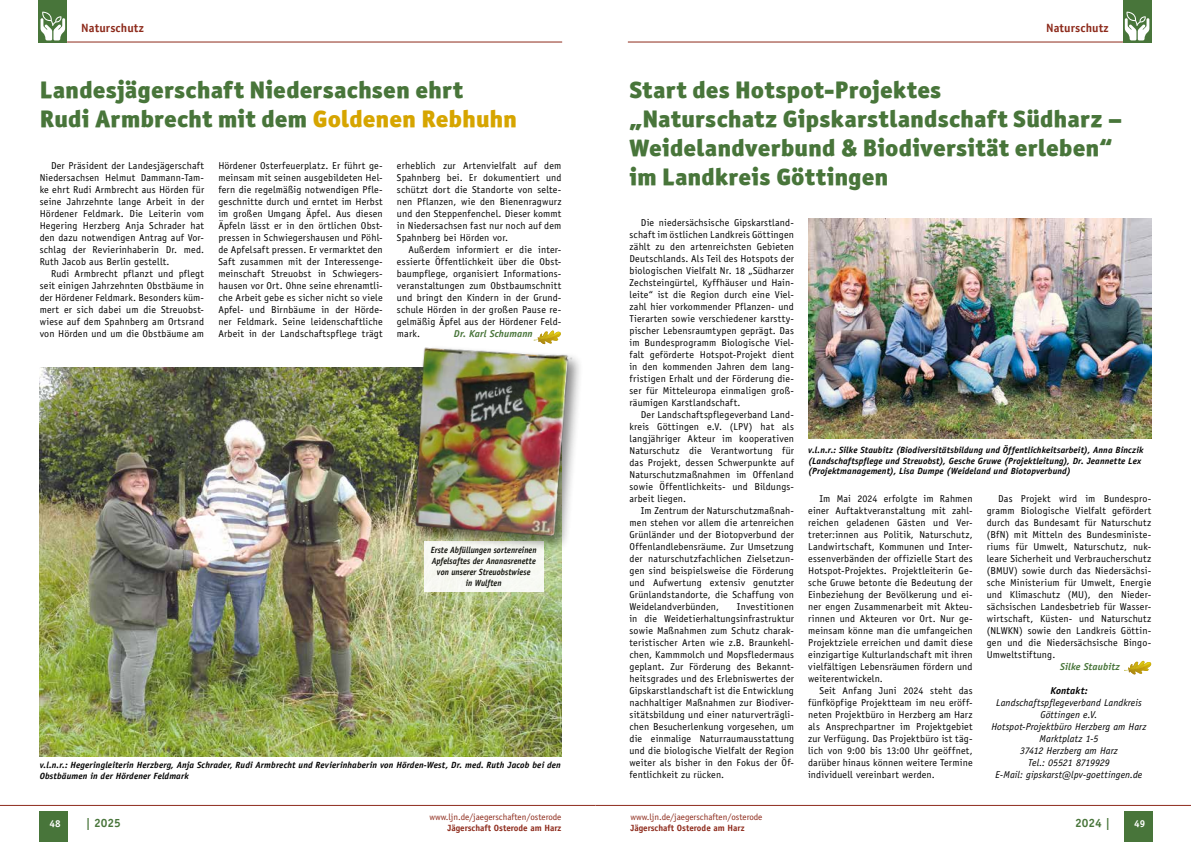
<style>
.page{position:relative;width:1191px;height:842px;background:#fff}
.page>*{position:absolute;margin:0;border:0;box-sizing:border-box;transform-origin:0 0}
.t1{font:24px/29px "Officina San Blk ITCTT Black";letter-spacing:.01em;color:#48753a}
.t2{font:700 12px "Officina Sans Std";letter-spacing:.01em;color:#8d2a1b}
.t3{font:700 12px "Officina Sans Std";color:#48753a}
.t4{font:10px/12px "Officina Sans Std";letter-spacing:.015em;color:#000;text-align:justify}
.t5{font:italic 10px/12px "Officina Sans Std";letter-spacing:.01em;color:#000;text-align:center}
.t6{font:italic 700 10px "Officina Sans Std";letter-spacing:.01em;color:#48753a}
.t7{font:italic 700 10px "Officina Sans Std";letter-spacing:.005em;color:#000}
.t8{font:700 10px "Officina Sans Std";color:#fff}
.t9{font:italic 700 9px/10.8px "Officina Sans Std";letter-spacing:.01em;color:#000}
.t10{font:italic 700 9px/10.8px "Officina Sans Std";letter-spacing:.01em;color:#000;text-align:center;scale:.9 1}
.t11{font:9px "Officina Sans Std";color:#8d2a1b}
.t12{font:700 9px "Officina Sans Std";color:#8d2a1b}
.s1{color:#d6a500}
</style>
<div class="page">
<div style="left:1124px;top:811px;width:28px;height:31px;background:#48753a"></div>
<hr style="left:595px;top:805px;width:596px;height:1px;background:#8d2a1b">
<div style="left:39px;top:0;width:28px;height:43px;background:#48753a"></div>
<div style="left:40px;top:811px;width:28px;height:31px;background:#48753a"></div>
<hr style="left:0;top:805px;width:595px;height:1px;background:#8d2a1b">
<hr style="left:67px;top:42px;width:495px;height:1px;background:#8d2a1b">
<div style="left:1123px;top:0;width:28px;height:43px;background:#48753a"></div>
<hr style="left:628px;top:42px;width:495px;height:1px;background:#8d2a1b">
<svg style="left:41px;top:12px;width:24px;height:28px"></svg>
<svg style="left:1124px;top:12px;width:25px;height:28px"></svg>
<img style="left:40px;top:367px;width:521px;height:389px">
<img style="left:808px;top:218px;width:343px;height:220px">
<div style="left:424px;top:541px;width:120px;height:51px;background:#f7f9f3"></div>
<div style="left:411px;top:345px;width:173px;height:207px;background:#000;opacity:.48"></div>
<img style="left:407px;top:344px;width:165px;height:194px">
<svg style="left:534px;top:330px;width:27px;height:14px"></svg>
<svg style="left:1124px;top:660px;width:27px;height:15px"></svg>
<p class="t2" style="left:81px;top:21px;width:64px">Naturschutz</p>
<p class="t2" style="left:1046px;top:21px;width:64px">Naturschutz</p>
<h1 class="t1" style="left:40px;top:75px;width:478px">Landesjägerschaft Niedersachsen ehrt<br>Rudi Armbrecht mit dem <span class="s1">Goldenen Rebhuhn</span></h1>
<h1 class="t1" style="left:629px;top:75px;width:494px">Start des Hotspot-Projektes<br>„Naturschatz Gipskarstlandschaft Südharz – Weidelandverbund &amp; Biodiversität erleben“ im Landkreis Göttingen</h1>
<p class="t4" style="left:40px;top:160px;width:166px;text-indent:11px">Der Präsident der Landesjägerschaft Niedersachsen Helmut Dammann-Tam&shy;ke ehrt Rudi Armbrecht aus Hörden für seine Jahrzehnte lange Arbeit in der Hördener Feldmark. Die Leiterin vom Hegering Herzberg Anja Schrader hat den dazu notwendigen Antrag auf Vor&shy;schlag der Revierinhaberin Dr. med.<br>Ruth Jacob aus Berlin gestellt.</p>
<p class="t4" style="left:40px;top:268px;width:166px;text-indent:11px">Rudi Armbrecht pflanzt und pflegt seit einigen Jahrzehnten Obstbäume in der Hördener Feldmark. Besonders küm&shy;mert er sich dabei um die Streuobst&shy;wiese auf dem Spahnberg am Ortsrand von Hörden und um die Obstbäume am</p>
<p class="t4" style="left:218px;top:160px;width:166px">Hördener Osterfeuerplatz. Er führt ge&shy;meinsam mit seinen ausgebildeten Hel&shy;fern die regelmäßig notwendigen Pfle&shy;geschnitte durch und erntet im Herbst im großen Umgang Äpfel. Aus diesen Äpfeln lässt er in den örtlichen Obst&shy;pressen in Schwiegershausen und Pöhl&shy;de Apfelsaft pressen. Er vermarktet den Saft zusammen mit der Interessenge&shy;meinschaft Streuobst in Schwiegers&shy;hausen vor Ort. Ohne seine ehrenamtli&shy;che Arbeit gebe es sicher nicht so viele Apfel- und Birnbäume in der Hörde&shy;ner Feldmark. Seine leidenschaftliche Arbeit in der Landschaftspflege trägt</p>
<p class="t4" style="left:397px;top:160px;width:166px">erheblich zur Artenvielfalt auf dem Spahnberg bei. Er dokumentiert und schützt dort die Standorte von selte&shy;nen Pflanzen, wie den Bienenragwurz und den Steppenfenchel. Dieser kommt in Niedersachsen fast nur noch auf dem Spahnberg bei Hörden vor.</p>
<p class="t4" style="left:629px;top:217px;width:166px;text-indent:11px">Die niedersächsische Gipskarstland&shy;schaft im östlichen Landkreis Göttingen zählt zu den artenreichsten Gebieten Deutschlands. Als Teil des Hotspots der biologischen Vielfalt Nr. 18 „Südharzer Zechsteingürtel, Kyffhäuser und Hain&shy;leite“ ist die Region durch eine Viel&shy;zahl hier vorkommender Pflanzen- und Tierarten sowie verschiedener karstty&shy;pischer Lebensraumtypen geprägt. Das im Bundesprogramm Biologische Viel&shy;falt geförderte Hotspot-Projekt dient in den kommenden Jahren dem lang&shy;fristigen Erhalt und der Förderung die&shy;ser für Mitteleuropa einmaligen groß&shy;räumigen Karstlandschaft.</p>
<p class="t4" style="left:629px;top:409px;width:166px;text-indent:11px">Der Landschaftspflegeverband Land&shy;kreis Göttingen e.V. (LPV) hat als langjähriger Akteur im kooperativen Naturschutz die Verantwortung für das Projekt, dessen Schwerpunkte auf Naturschutzmaßnahmen im Offenland sowie Öffentlichkeits- und Bildungs&shy;arbeit liegen.</p>
<p class="t4" style="left:629px;top:505px;width:166px;text-indent:11px">Im Zentrum der Naturschutzmaßnah&shy;men stehen vor allem die artenreichen Grünländer und der Biotopverbund der Offenlandlebensräume. Zur Umsetzung der naturschutzfachlichen Zielsetzun&shy;gen sind beispielsweise die Förderung und Aufwertung extensiv genutzter Grünlandstandorte, die Schaffung von Weidelandverbünden,</p>
<p class="t4" style="left:397px;top:244px;width:166px;text-indent:11px">Außerdem informiert er die inter&shy;essierte Öffentlichkeit über die Obst&shy;baumpflege, organisiert Informations&shy;veranstaltungen zum Obstbaumschnitt und bringt den Kindern in der Grund&shy;schule Hörden in der großen Pause re&shy;gelmäßig Äpfel aus der Hördener Feld&shy;mark.</p>
<p class="t6" style="left:454px;top:328px;width:80px">Dr. Karl Schumann</p>
<p class="t9" style="left:808px;top:444px;width:337px">v.l.n.r.: Silke Staubitz (Biodiversitätsbildung und Öffentlichkeitsarbeit), Anna Binczik (Landschaftspflege und Streuobst), Gesche Gruwe (Projektleitung), Dr. Jeannette Lex (Projektmanagement), Lisa Dumpe (Weideland und Biotopverbund)</p>
<p class="t4" style="left:808px;top:493px;width:166px;text-indent:11px">Im Mai 2024 erfolgte im Rahmen einer Auftaktveranstaltung mit zahl&shy;reichen geladenen Gästen und Ver&shy;treter:innen aus Politik, Naturschutz, Landwirtschaft, Kommunen und Inter&shy;essenverbänden der offizielle Start des Hotspot-Projektes. Projektleiterin Ge&shy;sche Gruwe betonte die Bedeutung der Einbeziehung der Bevölkerung und ei&shy;ner engen Zusammenarbeit mit Akteu&shy;rinnen und Akteuren vor Ort. Nur ge&shy;meinsam könne man die umfangeichen Projektziele erreichen und damit diese einzigartige Kulturlandschaft mit ihren vielfältigen Lebensräumen fördern und weiterentwickeln.</p>
<p class="t4" style="left:808px;top:685px;width:166px;text-indent:11px">Seit Anfang Juni 2024 steht das fünfköpfige Projektteam im neu eröff&shy;neten Projektbüro in Herzberg am Harz als Ansprechpartner im Projektgebiet zur Verfügung. Das Projektbüro ist täg&shy;lich von 9:00 bis 13:00 Uhr geöffnet, darüber hinaus können weitere Termine individuell vereinbart werden.</p>
<p class="t4" style="left:986px;top:493px;width:166px;text-indent:11px">Das Projekt wird im Bundespro&shy;gramm Biologische Vielfalt gefördert durch das Bundesamt für Naturschutz (BfN) mit Mitteln des Bundesministe&shy;riums für Umwelt, Naturschutz, nuk&shy;leare Sicherheit und Verbraucherschutz (BMUV) sowie durch das Niedersächsi&shy;sche Ministerium für Umwelt, Energie und Klimaschutz (MU), den Nieder&shy;sächsischen Landesbetrieb für Wasser&shy;wirtschaft, Küsten- und Naturschutz (NLWKN) sowie den Landkreis Göttin&shy;gen und die Niedersächsische Bingo-Umweltstiftung.</p>
<p class="t6" style="left:1060px;top:661px;width:61px">Silke Staubitz</p>
<p class="t7" style="left:1050px;top:684px;width:39px">Kontakt:</p>
<p class="t5" style="left:991px;top:696px;width:157px">Landschaftspflegeverband Landkreis<br>Göttingen e.V.<br>Hotspot-Projektbüro Herzberg am Harz<br>Marktplatz 1-5<br>37412 Herzberg am Harz<br>Tel.: 05521 8719929<br>E-Mail: gipskarst@lpv-goettingen.de</p>
<p class="t10" style="left:431px;top:545px;width:119px">Erste Abfüllungen sortenreinen<br>Apfelsaftes der Ananasrenette von unserer Streuobstwiese<br>in Wulften</p>
<p class="t4" style="left:629px;top:601px;width:166px;text-indent:107px">Investitionen in die Weidetierhaltungsinfrastruktur sowie Maßnahmen zum Schutz charak&shy;teristischer Arten wie z.B. Braunkehl&shy;chen, Kammmolch und Mopsfledermaus geplant. Zur Förderung des Bekannt&shy;heitsgrades und des Erlebniswertes der Gipskarstlandschaft ist die Entwicklung nachhaltiger Maßnahmen zur Biodiver&shy;sitätsbildung und einer naturverträgli&shy;chen Besucherlenkung vorgesehen, um die einmalige Naturraumausstattung und die biologische Vielfalt der Region weiter als bisher in den Fokus der Öf&shy;fentlichkeit zu rücken.</p>
<p class="t9" style="left:40px;top:760px;width:523px">v.l.n.r.: Hegeringleiterin Herzberg, Anja Schrader, Rudi Armbrecht und Revierinhaberin von Hörden-West, Dr. med. Ruth Jacob bei den<br>Obstbäumen in der Hördener Feldmark</p>
<p class="t8" style="left:50px;top:817px;width:13px">48</p>
<p class="t11" style="left:429px;top:811px;width:133px">www.ljn.de/jaegerschaften/osterode</p>
<p class="t12" style="left:447px;top:822px;width:115px">Jägerschaft Osterode am Harz</p>
<p class="t11" style="left:630px;top:811px;width:133px">www.ljn.de/jaegerschaften/osterode</p>
<p class="t12" style="left:630px;top:822px;width:115px">Jägerschaft Osterode am Harz</p>
<p class="t3" style="left:86px;top:815px;width:37px">| 2025</p>
<p class="t8" style="left:1134px;top:817px;width:13px">49</p>
<p class="t3" style="left:1075px;top:815px;width:37px">2024 |</p>
</div>
